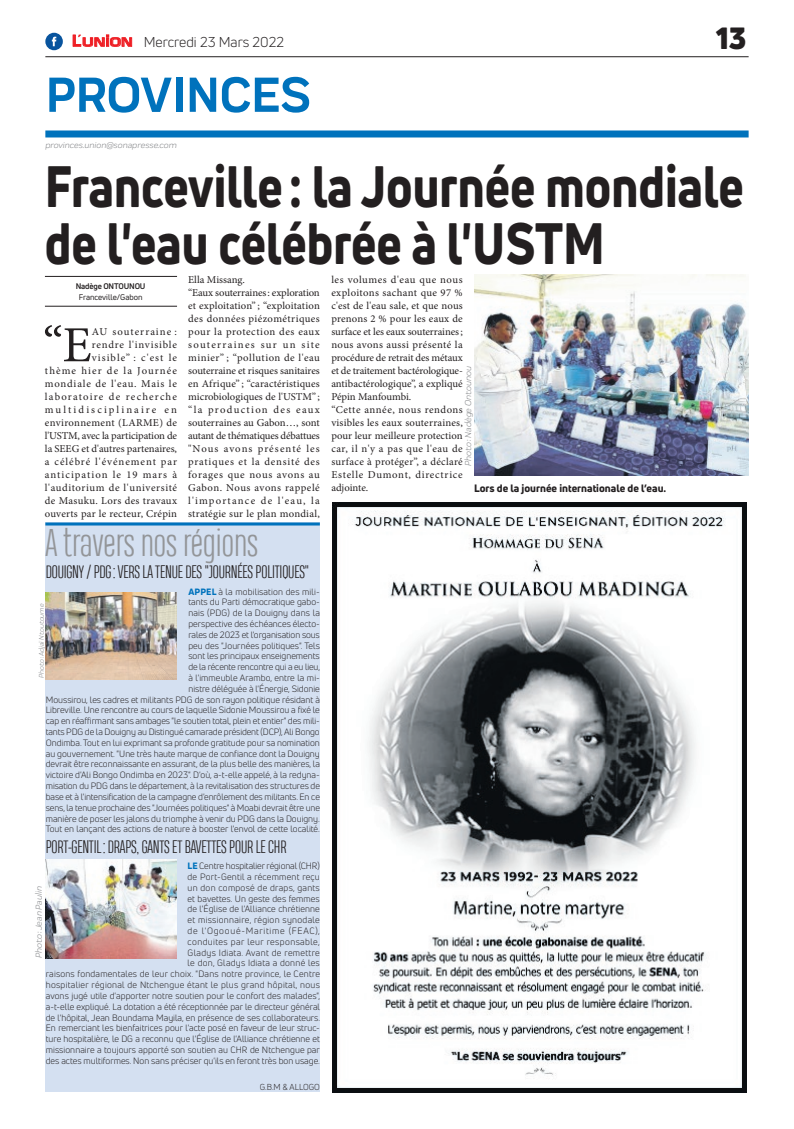
<style>
.page{position:relative;width:794px;height:1129px;background:#fff}
.page>*{position:absolute;margin:0;border:0;box-sizing:border-box;transform-origin:0 0}
.t1{font:800 57px/57px "Uni Neue";color:#231f20;scale:.84 1}
.t2{font:700 51px "Praktika";color:#0072bc}
.t3{font:50.5px "Minion Pro";color:#231f20}
.t4{font:300 36px "Heading Compressed Pro";color:#939598}
.t5{font:900 30px "Uni Neue";color:#231f20}
.t6{font:300 17px "Heading Compressed Pro";letter-spacing:-.01em;color:#231f20}
.t7{font:14px "Uni Neue";color:#231f20}
.t8{font:10.5px/13px "Minion Pro";letter-spacing:.025em;color:#231f20}
.t9{font:10.5px/13px "Minion Pro";letter-spacing:.07em;color:#231f20;text-align:right}
.t10{font:800 10.5px "Uni Neue";color:#231f20}
.t11{font:9px/10.8px "Uni Neue";color:#231f20;text-align:right}
.t12{font:italic 9px "Praktika";color:#818386}
.t13{font:8.5px "Uni Neue";color:#231f20}
.t14{font:8px "Uni Neue";color:#231f20}
.t15{font:700 8px "Uni Neue";letter-spacing:-.02em;color:#231f20}
.t16{font:italic 7px "Praktika";color:#818386}
.s1{font-family:"Eurostile";font-weight:600;font-size:15px;color:#ee1d23}
.s2{font-family:"Eurostile";font-weight:600;font-size:11.4px;color:#ee1d23}
.s3{font-weight:800;color:#0072bc}
</style>
<div class="page">
<div style="left:45px;top:130px;width:703px;height:7px;background:#0072bc"></div>
<hr style="left:45px;top:56px;width:703px;height:1px;background:#231f20">
<svg style="left:72px;top:34px;width:60px;height:13px"></svg>
<div style="left:45px;top:33px;width:18px;height:17px;background:#08549e;border-radius:50%"></div>
<svg style="left:52px;top:37px;width:4px;height:9px"></svg>
<div style="left:45px;top:522px;width:275px;height:569px;background:#d4e0f1"></div>
<img style="left:333px;top:502px;width:414px;height:589px">
<img style="left:45px;top:859px;width:131px;height:99px">
<img style="left:46px;top:592px;width:131px;height:87px">
<hr style="left:45px;top:522px;width:275px;height:3px;background:#0072bc">
<hr style="left:45px;top:305px;width:132px;height:1px;background:#231f20">
<hr style="left:45px;top:276px;width:132px;height:1px;background:#231f20">
<img style="left:474px;top:274px;width:274px;height:201px">
<h3 class="t7" style="left:72px;top:33px;width:213px"><span class="s1">L</span><span class="s2">UNION</span> Mercredi 23 Mars 2022</h3>
<h2 class="t2" style="left:46px;top:54px;width:266px">PROVINCES</h2>
<p class="t12" style="left:45px;top:139px;width:133px">provinces.union@sonapresse.com</p>
<h3 class="t5" style="left:716px;top:17px;width:32px">13</h3>
<h1 class="t1" style="left:45px;top:157px;width:833px">Franceville: la Journée mondiale de l'eau célébrée à l'USTM</h1>
<p class="t15" style="left:76px;top:281px;width:71px">Nadège ONTOUNOU</p>
<p class="t14" style="left:79px;top:292px;width:65px">Franceville/Gabon</p>
<p class="t8" style="left:188px;top:273px;width:133px">Ella Missang.<br>“Eaux souterraines: exploration et exploitation” ; “exploitation des données piézométriques pour la protection des eaux souterraines sur un site minier” ; “pollution de l'eau souterraine et risques sanitaires en Afrique” ; “caractéristiques microbiologiques de l'USTM” ; “la production des eaux souterraines au Gabon…, sont autant de thématiques débattues "Nous avons présenté les pratiques et la densité des forages que nous avons au<br>Gabon. Nous avons rappelé l'importance de l'eau, la stratégie sur le plan mondial,</p>
<p class="t8" style="left:331px;top:273px;width:133px">les volumes d'eau que nous exploitons sachant que 97 % c'est de l'eau sale, et que nous prenons 2 % pour les eaux de surface et les eaux souterraines; nous avons aussi présenté la procédure de retrait des métaux et de traitement bactérologique&shy;antibactérologique”, a expliqué<br>Pépin Manfoumbi.<br>“Cette année, nous rendons visibles les eaux souterraines, pour leur meilleure protection car, il n'y a pas que l'eau de surface à protéger”, a déclaré<br>Estelle Dumont, directrice adjointe.</p>
<h3 class="t3" style="left:43px;top:311px;width:50px">“E</h3>
<p class="t9" style="left:45px;top:325px;width:134px">AU souterraine :<br>rendre l'invisible<br>visible” : c'est le<br>thème hier de la Journée mondiale de l'eau. Mais le laboratoire de recherche multidisciplinaire en environnement (LARME) de l'USTM, avec la participation de la SEEG et d'autres partenaires, a célébré l'événement par anticipation le 19 mars à l'auditorium de l'université de Masuku. Lors des travaux ouverts par le recteur, Crépin</p>
<p class="t12" style="left:462px;top:466px;width:101px;rotate:-90deg">Photo : Nadège Ontounou</p>
<p class="t10" style="left:474px;top:480px;width:194px">Lors de la journée internationale de l’eau.</p>
<h3 class="t4" style="left:46px;top:522px;width:214px">A travers nos régions</h3>
<h3 class="t6" style="left:46px;top:562px;width:265px">DOUIGNY / PDG: VERS LA TENUEDES "JOURNÉES POLITIQUES"</h3>
<p class="t11" style="left:46px;top:585px;width:276px"><span class="s3">APPEL</span> à la mobilisation des mili-<br>tants du Parti démocratique gabo-<br>nais (PDG) de la Douigny dans la<br>perspective des échéances électo-<br>rales de 2023 et l'organisation sous<br>peu des "Journées politiques". Tels<br>sont les principaux enseignements<br>de la récente rencontre qui a eu lieu,<br>à l'immeuble Arambo, entre la mi-<br>nistre déléguée à l'Énergie, Sidonie<br>Moussirou, les cadres et militants PDG de son rayon politique résidant à Libreville. Une rencontre au cours de laquelle Sidonie Moussirou a fixé le cap en réaffirmant sans ambages "le soutien total, plein et entier" des mili&shy;tants PDG de la Douigny au Distingué camarade président (DCP), Ali Bongo Ondimba. Tout en lui exprimant sa profonde gratitude pour sa nomination au gouvernement. "Une très haute marque de confiance dont la Douigny devrait être reconnaissante en assurant, de la plus belle des manières, la victoire d'Ali Bongo Ondimba en 2023". D'où, a-t-elle appelé, à la redyna&shy;misation du PDG dans le département, à la revitalisation des structures de base et à l'intensification de la campagne d'enrôlement des militants. En ce sens, la tenue prochaine des "Journées politiques" à Moabi devrait être une manière de poser les jalons du triomphe à venir du PDG dans la Douigny.<br>Tout en lançant des actions de nature à booster l'envol de cette localité.</p>
<h3 class="t6" style="left:46px;top:836px;width:242px">PORT-GENTIL: DRAPS, GANTS ET BAVETTES POUR LE CHR</h3>
<p class="t11" style="left:46px;top:860px;width:276px"><span class="s3">LE</span> Centre hospitalier régional (CHR)<br>de Port-Gentil a récemment reçu<br>un don composé de draps, gants<br>et bavettes. Un geste des femmes<br>de l'Église de l'Alliance chrétienne<br>et missionnaire, région synodale<br>de l'Ogooué-Maritime (FEAC),<br>conduites par leur responsable,<br>Gladys Idiata. Avant de remettre<br>le don, Gladys Idiata a donné les<br>raisons fondamentales de leur choix. "Dans notre province, le Centre hospitalier régional de Ntchengue étant le plus grand hôpital, nous avons jugé utile d'apporter notre soutien pour le confort des malades", a-t-elle expliqué. La dotation a été réceptionnée par le directeur général de l'hôpital, Jean Boundama Mayila, en présence de ses collaborateurs.<br>En remerciant les bienfaitrices pour l'acte posé en faveur de leur struc&shy;ture hospitalière, le DG a reconnu que l'Église de l'Alliance chrétienne et missionnaire a toujours apporté son soutien au CHR de Ntchengue par des actes multiformes. Non sans préciser qu'ils en feront très bon usage.</p>
<p class="t13" style="left:260px;top:1081px;width:62px">G.B.M &amp; ALLOGO</p>
<p class="t16" style="left:36px;top:677px;width:76px;rotate:-90deg">Photo : Adjaï Ntoutoume</p>
<p class="t12" style="left:32px;top:958px;width:73px;rotate:-90deg">Photo : Jean Paulin</p>
</div>
